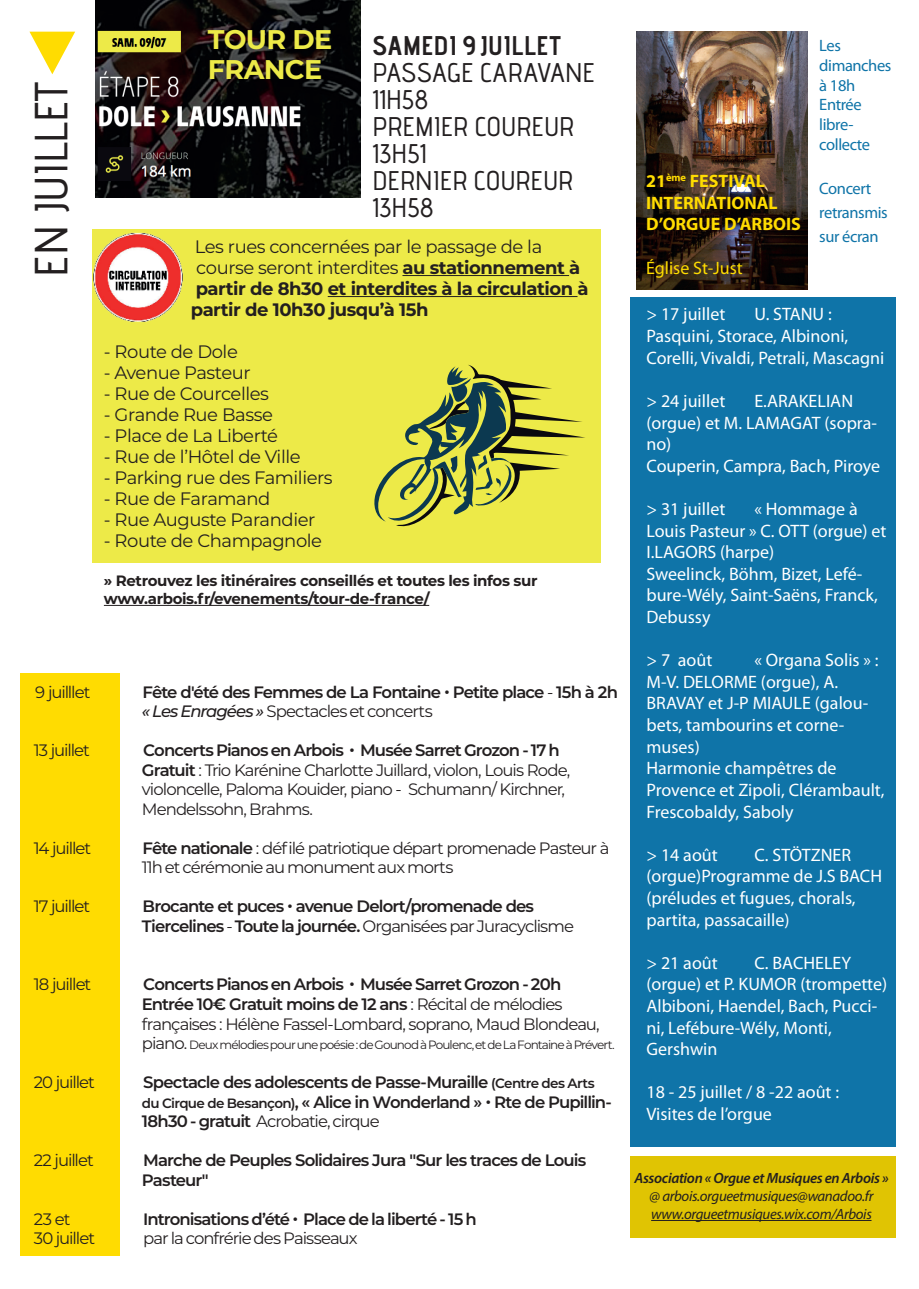
<style>
.page{position:relative;width:919px;height:1289px;background:#fff}
.page>*{position:absolute;margin:0;border:0;box-sizing:border-box;transform-origin:0 0}
.t1{font:500 46.35px "Advent Pro";color:#231f20}
.t2{font:500 27px/27px "Advent Pro";color:#231f20}
.t3{font:700 27px "Advent Pro";letter-spacing:.01em;color:#231f20}
.t4{font:700 27px/30px "Montserrat";letter-spacing:-.025em;color:#edea48}
.t5{font:18px/21.6px "Myriad Pro";color:#fff}
.t6{font:18px "Montserrat";letter-spacing:-.025em;color:#231f20}
.t7{font:700 18px "Montserrat";letter-spacing:-.025em;color:#231f20}
.t8{font:700 18px/21.6px "Myriad Pro";color:#ffdc01}
.t9{font:18px "Myriad Pro";color:#ffdc01}
.t10{font:600 16.5px/19.5px "Montserrat";letter-spacing:-.055em;color:#231f20}
.t11{font:16.5px/19.5px "Montserrat";letter-spacing:-.06em;color:#231f20}
.t12{font:16.5px/19.8px "Myriad Pro";letter-spacing:-.025em;color:#0f74a8}
.t13{font:700 15px/18px "Montserrat";letter-spacing:-.025em;color:#231f20}
.t14{font:italic 14.85px/18px "Myriad Pro";letter-spacing:-.025em;color:#231f20}
.t15{font:italic 600 14.85px "Myriad Pro";letter-spacing:-.025em;color:#231f20}
.t16{font:12px "Montserrat";letter-spacing:-.07em;color:#231f20}
.s1{font-family:"Orator Std";font-weight:400;font-style:italic;font-size:90px;color:#ffdc01}
.s2{font-weight:700}
.s3{font-weight:400}
.s4{font-weight:500;font-style:italic}
.s5{font-weight:600}
.s6{font-size:16.5px}
.s7{font-size:13.5px}
</style>
<div class="page">
<div style="left:629px;top:1156px;width:266px;height:81px;background:#e0c403"></div>
<div style="left:630px;top:297px;width:265px;height:849px;background:#0f74a8"></div>
<img style="left:636px;top:31px;width:171px;height:258px">
<hr style="left:651px;top:1219px;width:220px;height:1px;background:#231f20">
<img style="left:95px;top:0;width:265px;height:197px">
<div style="left:92px;top:229px;width:508px;height:333px;background:#edea48"></div>
<hr style="left:402px;top:275px;width:167px;height:1px;background:#231f20">
<hr style="left:328px;top:296px;width:249px;height:1px;background:#231f20">
<hr style="left:104px;top:605px;width:325px;height:1px;background:#231f20">
<img style="left:93px;top:232px;width:90px;height:90px">
<div style="left:21px;top:673px;width:99px;height:582px;background:#ffdc01"></div>
<svg style="left:374px;top:365px;width:211px;height:162px"></svg>
<h2 class="t4" style="left:208px;top:23px;width:126px">TOUR DE<br>FRANCE</h2>
<h1 class="t1" style="left:23px;top:276px;width:246px;rotate:-90deg">EN JUILLET<span class="s1">◀</span></h1>
<p class="t12" style="left:819px;top:35px;width:74px">Les dimanches à 18h<br>Entrée libre&shy;collecte</p>
<h2 class="t3" style="left:372px;top:29px;width:190px">SAMEDI 9 JUILLET</h2>
<h2 class="t2" style="left:372px;top:59px;width:224px">PASSAGE CARAVANE<br>11H58<br>PREMIER COUREUR<br>13H51<br>DERNIER COUREUR<br>13H58</h2>
<p class="t8" style="left:646px;top:170px;width:156px">21<sup>ème</sup> FESTIVAL<br>INTERNATIONAL<br>D’ORGUE D’ARBOIS</p>
<p class="t9" style="left:646px;top:256px;width:98px">Église St-Just</p>
<p class="t5" style="left:646px;top:303px;width:80px">&gt; 17 juillet</p>
<p class="t12" style="left:819px;top:176px;width:70px;line-height:24px">Concert retransmis sur écran</p>
<p class="t6" style="left:195px;top:234px;width:349px">Les rues concernées par le passage de la</p>
<p class="t6" style="left:196px;top:255px;width:385px">course seront interdites <span class="s2">au stationnement à</span></p>
<p class="t7" style="left:196px;top:275px;width:394px">partir de 8h30 et interdites à la circulation à</p>
<p class="t7" style="left:191px;top:296px;width:239px">partir de 10h30 jusqu’à 15h</p>
<p class="t6" style="left:104px;top:339px;width:135px">- Route de Dole</p>
<p class="t6" style="left:104px;top:360px;width:148px">- Avenue Pasteur</p>
<p class="t6" style="left:104px;top:381px;width:167px">- Rue de Courcelles</p>
<p class="t6" style="left:104px;top:402px;width:170px">- Grande Rue Basse</p>
<p class="t6" style="left:104px;top:423px;width:176px">- Place de La Liberté</p>
<p class="t6" style="left:104px;top:444px;width:198px">- Rue de l’Hôtel de Ville</p>
<p class="t6" style="left:104px;top:465px;width:230px">- Parking rue des Familiers</p>
<p class="t6" style="left:104px;top:486px;width:168px">- Rue de Faramand</p>
<p class="t6" style="left:104px;top:507px;width:213px">- Rue Auguste Parandier</p>
<p class="t6" style="left:104px;top:528px;width:220px">- Route de Champagnole</p>
<p class="t13" style="left:104px;top:571px;width:435px">» Retrouvez les itinéraires conseillés et toutes les infos sur www.arbois.fr/evenements/tour-de-france/</p>
<p class="t5" style="left:646px;top:303px;width:239px;text-indent:108px">U. STANU :<br>Pasquini, Storace, Albinoni,<br>Corelli, Vivaldi, Petrali, Mascagni</p>
<p class="t5" style="left:646px;top:390px;width:80px">&gt; 24 juillet</p>
<p class="t5" style="left:646px;top:390px;width:235px;text-indent:108px">E.ARAKELIAN (orgue) et M. LAMAGAT (sopra&shy;no)<br>Couperin, Campra, Bach, Piroye</p>
<p class="t5" style="left:646px;top:498px;width:80px">&gt; 31 juillet</p>
<p class="t5" style="left:646px;top:498px;width:241px;text-indent:108px">« Hommage à<br>Louis Pasteur » C. OTT (orgue) et<br>I.LAGORS (harpe)<br>Sweelinck, Böhm, Bizet, Lefé&shy;bure-Wély, Saint-Saëns, Franck,<br>Debussy</p>
<p class="t5" style="left:646px;top:649px;width:67px">&gt; 7 août</p>
<p class="t5" style="left:646px;top:649px;width:240px;text-indent:108px">« Organa Solis » :<br>M-V. DELORME (orgue), A.<br>BRAVAY et J-P MIAULE (galou&shy;bets, tambourins et corne&shy;muses)<br>Harmonie champêtres de<br>Provence et Zipoli, Clérambault,<br>Frescobaldy, Saboly</p>
<p class="t5" style="left:646px;top:843px;width:73px">&gt; 14 août</p>
<p class="t11" style="left:35px;top:681px;width:57px">9 juilllet</p>
<p class="t10" style="left:142px;top:681px;width:477px">Fête d'été des Femmes de La Fontaine • Petite place <span class="s3">-</span> 15h à 2h <span class="s4">« Les Enragées »</span> <span class="s3">Spectacles et concerts</span></p>
<p class="t11" style="left:34px;top:740px;width:58px">13 juillet</p>
<p class="t11" style="left:142px;top:740px;width:430px"><span class="s5">Concerts Pianos en Arbois • Musée Sarret Grozon - 17 h Gratuit</span> : Trio Karénine Charlotte Juillard, violon, Louis Rode, violoncelle, Paloma Kouider, piano - Schumann/ Kirchner, Mendelssohn, Brahms.</p>
<p class="t11" style="left:34px;top:837px;width:59px">14 juillet</p>
<p class="t11" style="left:142px;top:837px;width:469px"><span class="s5">Fête nationale</span> : défilé patriotique départ promenade Pasteur à<br>11h et cérémonie au monument aux morts</p>
<p class="t11" style="left:34px;top:896px;width:58px">17 juillet</p>
<p class="t10" style="left:142px;top:896px;width:433px">Brocante et puces • avenue Delort/promenade des<br>Tiercelines <span class="s3">-</span> Toute la journée. <span class="s3">Organisées par Juracyclisme</span></p>
<p class="t5" style="left:646px;top:843px;width:237px;text-indent:108px">C. STÖTZNER (orgue)Programme de J.S BACH (préludes et fugues, chorals, partita, passacaille)</p>
<p class="t5" style="left:646px;top:951px;width:73px">&gt; 21 août</p>
<p class="t5" style="left:646px;top:951px;width:242px;text-indent:108px">C. BACHELEY (orgue) et P. KUMOR (trompette)<br>Albiboni, Haendel, Bach, Pucci&shy;ni, Lefébure-Wély, Monti,<br>Gershwin</p>
<p class="t5" style="left:646px;top:1081px;width:194px">18 - 25 juillet / 8 -22 août :<br>Visites de l’orgue</p>
<p class="t11" style="left:34px;top:974px;width:59px">18 juillet</p>
<p class="t10" style="left:142px;top:974px;width:459px">Concerts Pianos en Arbois • Musée Sarret Grozon - 20h<br>Entrée 10€ Gratuit moins de 12 ans <span class="s3">: Récital de mélodies françaises : Hélène Fassel-Lombard, soprano, Maud Blondeau,</span></p>
<p class="t16" style="left:142px;top:1036px;width:474px"><span class="s6">piano.</span> Deux mélodies pour une poésie : de Gounod à Poulenc, et de La Fontaine à Prévert.</p>
<p class="t11" style="left:34px;top:1071px;width:63px">20 juillet</p>
<p class="t10" style="left:142px;top:1071px;width:471px">Spectacle des adolescents de Passe-Muraille <span class="s7">(Centre des Arts du Cirque de Besançon)</span>, « Alice in Wonderland » • Rte de Pupillin-<br>18h30 - gratuit <span class="s3">Acrobatie, cirque</span></p>
<p class="t11" style="left:34px;top:1149px;width:61px">22 juillet</p>
<p class="t10" style="left:142px;top:1149px;width:446px">Marche de Peuples Solidaires Jura "Sur les traces de Louis<br>Pasteur"</p>
<p class="t11" style="left:34px;top:1208px;width:38px">23 et</p>
<p class="t10" style="left:143px;top:1208px;width:335px">Intronisations d’été • Place de la liberté - 15 h</p>
<p class="t11" style="left:34px;top:1227px;width:63px">30 juillet</p>
<p class="t11" style="left:143px;top:1227px;width:216px">par la confrérie des Paisseaux</p>
<p class="t15" style="left:634px;top:1168px;width:255px">Association « Orgue et Musiques en Arbois »</p>
<p class="t14" style="left:649px;top:1186px;width:225px">@ arbois.orgueetmusiques@wanadoo.fr www.orgueetmusiques.wix.com/Arbois</p>
</div>
